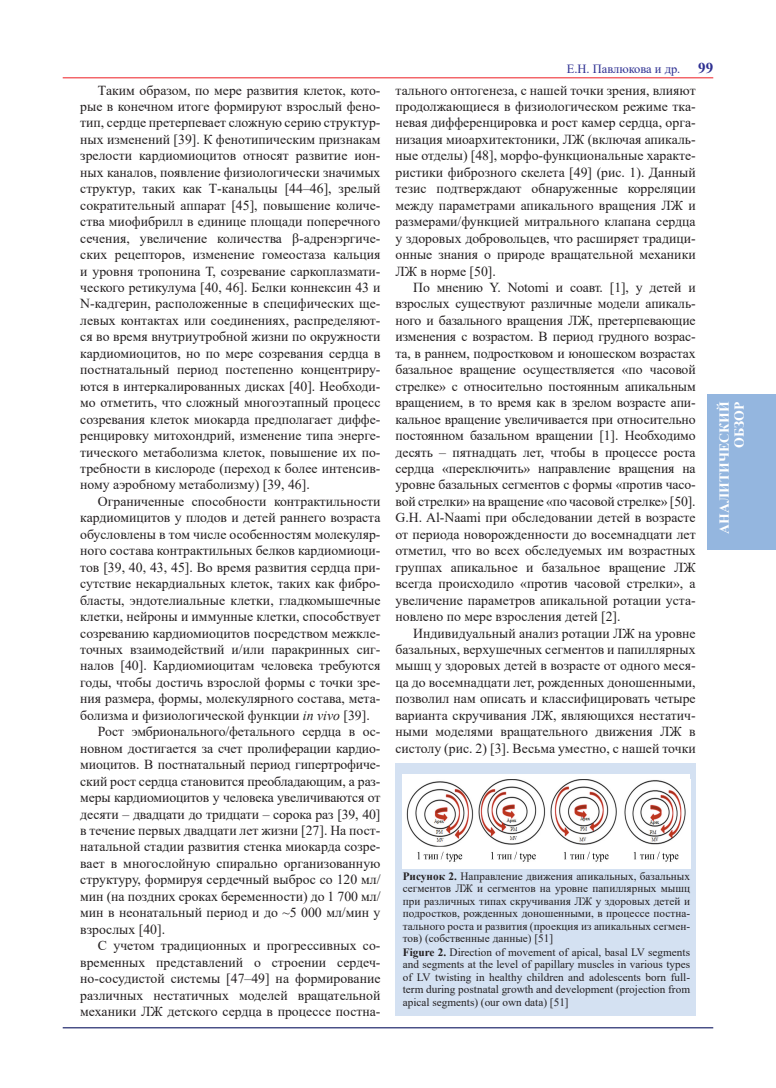
<style>
.page{position:relative;width:776px;height:1088px;background:#fff}
.page>*{position:absolute;margin:0;border:0;box-sizing:border-box;transform-origin:0 0}
.t1{font:13.75px/16.5px "Times New Roman";color:#231f20;text-align:justify}
.t2{font:700 13.75px/15px "Times New Roman";color:#fff;text-align:right}
.t3{font:12.5px "Times New Roman";color:#2e3092}
.t4{font:11.25px/12.5px "Times New Roman";color:#231f20;text-align:justify}
.s1{font-style:italic}
.s2{font-weight:700;font-size:15px}
.s3{font-weight:700}
</style>
<div class="page">
<hr style="left:63px;top:78px;width:650px;height:1px;background:#ee1d23">
<hr style="left:63px;top:1027px;width:650px;height:1px;background:#283071">
<div style="left:707px;top:394px;width:69px;height:156px;background:#94b6df"></div>
<div style="left:395px;top:763px;width:301px;height:253px;background:#d4e1f2"></div>
<div style="left:403px;top:774px;width:287px;height:94px;background:#fff"></div>
<img style="left:406px;top:780px;width:280px;height:82px">
<p class="t1" style="left:80px;top:81px;width:302px;text-indent:18px">Таким образом, по мере развития клеток, кото&shy;рые в конечном итоге формируют взрослый фено&shy;тип, сердце претерпевает сложную серию структур&shy;ных изменений [39]. К фенотипическим признакам зрелости кардиомиоцитов относят развитие ион&shy;ных каналов, появление физиологически значимых структур, таких как Т-канальцы [44–46], зрелый сократительный аппарат [45], повышение количе&shy;ства миофибрилл в единице площади поперечного сечения, увеличение количества β-адренэргиче&shy;ских рецепторов, изменение гомеостаза кальция и уровня тропонина Т, созревание саркоплазмати&shy;ческого ретикулума [40, 46]. Белки коннексин 43 и N-кадгерин, расположенные в специфических ще&shy;левых контактах или соединениях, распределяют&shy;ся во время внутриутробной жизни по окружности кардиомиоцитов, но по мере созревания сердца в постнатальный период постепенно концентриру&shy;ются в интеркалированных дисках [40]. Необходи&shy;мо отметить, что сложный многоэтапный процесс созревания клеток миокарда предполагает диффе&shy;ренцировку митохондрий, изменение типа энерге&shy;тического метаболизма клеток, повышение их по&shy;требности в кислороде (переход к более интенсив&shy;ному аэробному метаболизму) [39, 46].</p>
<p class="t1" style="left:80px;top:493px;width:302px;text-indent:18px">Ограниченные способности контрактильности кардиомицитов у плодов и детей раннего возраста обусловлены в том числе особенностям молекуляр&shy;ного состава контрактильных белков кардиомиоци&shy;тов [39, 40, 43, 45]. Во время развития сердца при&shy;сутствие некардиальных клеток, таких как фибро&shy;бласты, эндотелиальные клетки, гладкомышечные клетки, нейроны и иммунные клетки, способствует созреванию кардиомиоцитов посредством межкле&shy;точных взаимодействий и/или паракринных сиг&shy;налов [40]. Кардиомиоцитам человека требуются годы, чтобы достичь взрослой формы с точки зре&shy;ния размера, формы, молекулярного состава, мета&shy;болизма и физиологической функции <span class="s1">in vivo</span> [39].</p>
<p class="t1" style="left:80px;top:723px;width:302px;text-indent:18px">Рост эмбрионального/фетального сердца в ос&shy;новном достигается за счет пролиферации кардио&shy;миоцитов. В постнатальный период гипертрофиче&shy;ский рост сердца становится преобладающим, а раз&shy;меры кардиомиоцитов у человека увеличиваются от десяти – двадцати до тридцати – сорока раз [39, 40]</p>
<p class="t1" style="left:80px;top:822px;width:302px">в течение первых двадцати лет жизни [27]. На пост&shy;натальной стадии развития стенка миокарда созре&shy;вает в многослойную спирально организованную структуру, формируя сердечный выброс со 120 мл/ мин (на поздних сроках беременности) до 1 700 мл/ мин в неонатальный период и до ~5 000 мл/мин у взрослых [40].</p>
<p class="t1" style="left:80px;top:937px;width:302px;text-indent:18px">С учетом традиционных и прогрессивных со&shy;временных представлений о строении сердеч&shy;но-сосудистой системы [47–49] на формирование различных нестатичных моделей вращательной механики ЛЖ детского сердца в процессе постна-</p>
<p class="t3" style="left:567px;top:60px;width:148px">Е.Н. Павлюкова и др. <span class="s2">99</span></p>
<p class="t1" style="left:395px;top:81px;width:302px">тального онтогенеза, с нашей точки зрения, влияют продолжающиеся в физиологическом режиме тка&shy;невая дифференцировка и рост камер сердца, орга&shy;низация миоархитектоники, ЛЖ (включая апикаль&shy;ные отделы) [48], морфо-функциональные характе&shy;ристики фиброзного скелета [49] (рис. 1). Данный тезис подтверждают обнаруженные корреляции между параметрами апикального вращения ЛЖ и размерами/функцией митрального клапана сердца у здоровых добровольцев, что расширяет традици&shy;онные знания о природе вращательной механики ЛЖ в норме [50].</p>
<p class="t1" style="left:395px;top:279px;width:302px;text-indent:18px">По мнению Y. Notomi и соавт. [1], у детей и взрослых существуют различные модели апикаль&shy;ного и базального вращения ЛЖ, претерпевающие изменения с возрастом. В период грудного возрас&shy;та, в раннем, подростковом и юношеском возрастах базальное вращение осуществляется «по часовой стрелке» с относительно постоянным апикальным вращением, в то время как в зрелом возрасте апи&shy;кальное вращение увеличивается при относительно постоянном базальном вращении [1]. Необходимо десять – пятнадцать лет, чтобы в процессе роста сердца «переключить» направление вращения на уровне базальных сегментов с формы «против часо&shy;вой стрелки» на вращение «по часовой стрелке» [50].</p>
<p class="t1" style="left:395px;top:509px;width:302px">G.H. Al-Naami при обследовании детей в возрасте от периода новорожденности до восемнадцати лет отметил, что во всех обследуемых им возрастных группах апикальное и базальное вращение ЛЖ всегда происходило «против часовой стрелки», а увеличение параметров апикальной ротации уста&shy;новлено по мере взросления детей [2].</p>
<p class="t1" style="left:395px;top:624px;width:302px;text-indent:18px">Индивидуальный анализ ротации ЛЖ на уровне базальных, верхушечных сегментов и папиллярных мышц у здоровых детей в возрасте от одного меся&shy;ца до восемнадцати лет, рожденных доношенными, позволил нам описать и классифицировать четыре варианта скручивания ЛЖ, являющихся нестатич&shy;ными моделями вращательного движения ЛЖ в систолу (рис. 2) [3]. Весьма уместно, с нашей точки</p>
<p class="t2" style="left:716px;top:533px;width:133px;rotate:-90deg">АНАЛИТИЧЕСКИЙ<br>ОБЗОР</p>
<p class="t4" style="left:403px;top:869px;width:289px"><span class="s3">Рисунок 2.</span> Направление движения апикальных, базальных сегментов ЛЖ и сегментов на уровне папиллярных мышц при различных типах скручивания ЛЖ у здоровых детей и подростков, рожденных доношенными, в процессе постна&shy;тального роста и развития (проекция из апикальных сегмен&shy;тов) (собственные данные) [51]</p>
<p class="t4" style="left:403px;top:945px;width:289px"><span class="s3">Figure 2.</span> Direction of movement of apical, basal LV segments and segments at the level of papillary muscles in various types of LV twisting in healthy children and adolescents born full&shy;term during postnatal growth and development (projection from apical segments) (our own data) [51]</p>
</div>
